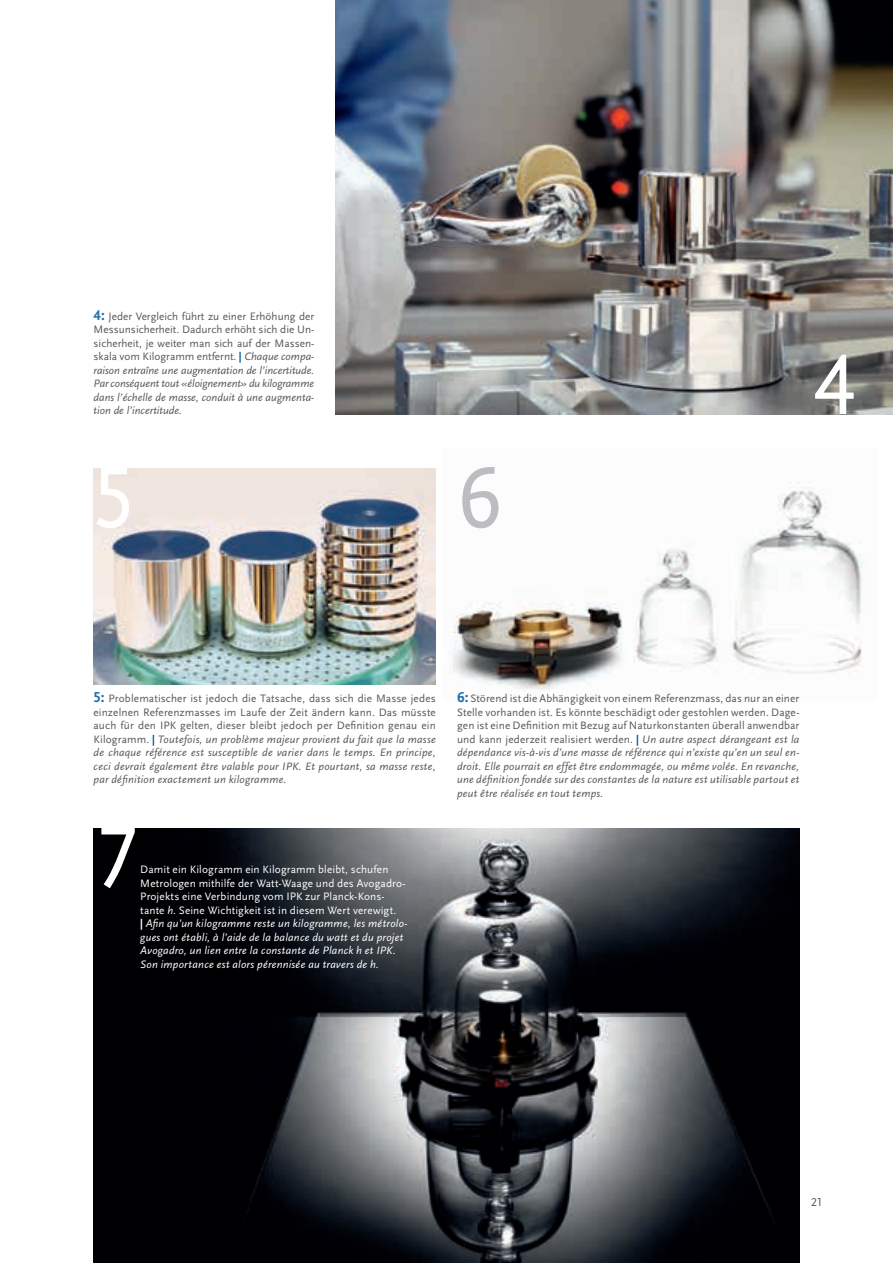
<style>
.page{position:relative;width:893px;height:1263px;background:#fff}
.page>*{position:absolute;margin:0;border:0;box-sizing:border-box;transform-origin:0 0}
.t1{font:90px "Scala Sans Caps";color:#fff}
.t2{font:90px "Scala Sans Caps";color:#bcbdc0}
.t3{font:italic 11.25px/13.5px "Scala Sans";letter-spacing:.015em;color:#57585a;text-align:justify}
.t4{font:italic 11.25px/13.5px "Scala Sans";letter-spacing:.02em;color:#fff}
.s1{font-family:"Scala Sans Caps";font-weight:700;font-style:normal;font-size:15px;color:#216eaa}
.s2{font-style:normal}
.s3{font-weight:700;font-style:normal;color:#00599b}
.s4{font-weight:700;font-style:normal}
</style>
<div class="page">
<img style="left:443px;top:482px;width:420px;height:208px">
<img style="left:336px;top:0;width:557px;height:414px">
<img style="left:94px;top:468px;width:342px;height:216px">
<img style="left:94px;top:828px;width:705px;height:435px">
<p class="t3" style="left:94px;top:309px;width:222px"><span class="s1">4:</span> <span class="s2">Jeder Vergleich führt zu einer Erhöhung der Messunsicherheit. Dadurch erhöht sich die Un&shy;sicherheit, je weiter man sich auf der Massen&shy;skala vom Kilogramm entfernt.</span> <span class="s3">|</span> Chaque compa&shy;raison entraîne une augmentation de l’incertitude.<br>Par conséquent tout «éloignement» du kilogramme dans l’échelle de masse, conduit à une augmenta&shy;tion de l’incertitude.</p>
<h1 class="t1" style="left:92px;top:449px;width:46px">5</h1>
<h1 class="t2" style="left:457px;top:449px;width:46px">6</h1>
<h1 class="t1" style="left:813px;top:336px;width:46px">4</h1>
<p class="t3" style="left:94px;top:692px;width:344px"><span class="s1">5:</span> <span class="s2">Problematischer ist jedoch die Tatsache, dass sich die Masse jedes einzelnen Referenzmasses im Laufe der Zeit ändern kann. Das müsste auch für den IPK gelten, dieser bleibt jedoch per Definition genau ein Kilogramm.</span> <span class="s3">|</span> Toutefois, un problème majeur provient du fait que la masse de chaque référence est susceptible de varier dans le temps. En principe, ceci devrait également être valable pour IPK. Et pourtant, sa masse reste, par définition exactement un kilogramme.</p>
<p class="t3" style="left:457px;top:692px;width:344px"><span class="s1">6:</span> <span class="s2">Störend ist die Abhängigkeit von einem Referenzmass, das nur an einer Stelle vorhanden ist. Es könnte beschädigt oder gestohlen werden. Dage&shy;gen ist eine Definition mit Bezug auf Naturkonstanten überall anwendbar und kann jederzeit realisiert werden.</span> <span class="s3">|</span> Un autre aspect dérangeant est la dépendance vis-à-vis d’une masse de référence qui n’existe qu’en un seul en&shy;droit. Elle pourrait en effet être endommagée, ou même volée. En revanche, une définition fondée sur des constantes de la nature est utilisable partout et peut être réalisée en tout temps.</p>
<h1 class="t1" style="left:93px;top:809px;width:46px">7</h1>
<p class="t4" style="left:140px;top:863px;width:269px"><span class="s2">Damit ein Kilogramm ein Kilogramm bleibt, schufen Metrologen mithilfe der Watt-Waage und des Avogadro-Projekts eine Verbindung vom IPK zur Planck-Kons&shy;tante</span> h<span class="s2">. Seine Wichtigkeit ist in diesem Wert verewigt.<br></span><span class="s4">|</span> Afin qu’un kilogramme reste un kilogramme, les métrolo&shy;gues ont établi, à l’aide de la balance du watt et du projet Avogadro, un lien entre la constante de Planck h et IPK.<br>Son importance est alors pérennisée au travers de h.</p>
</div>
